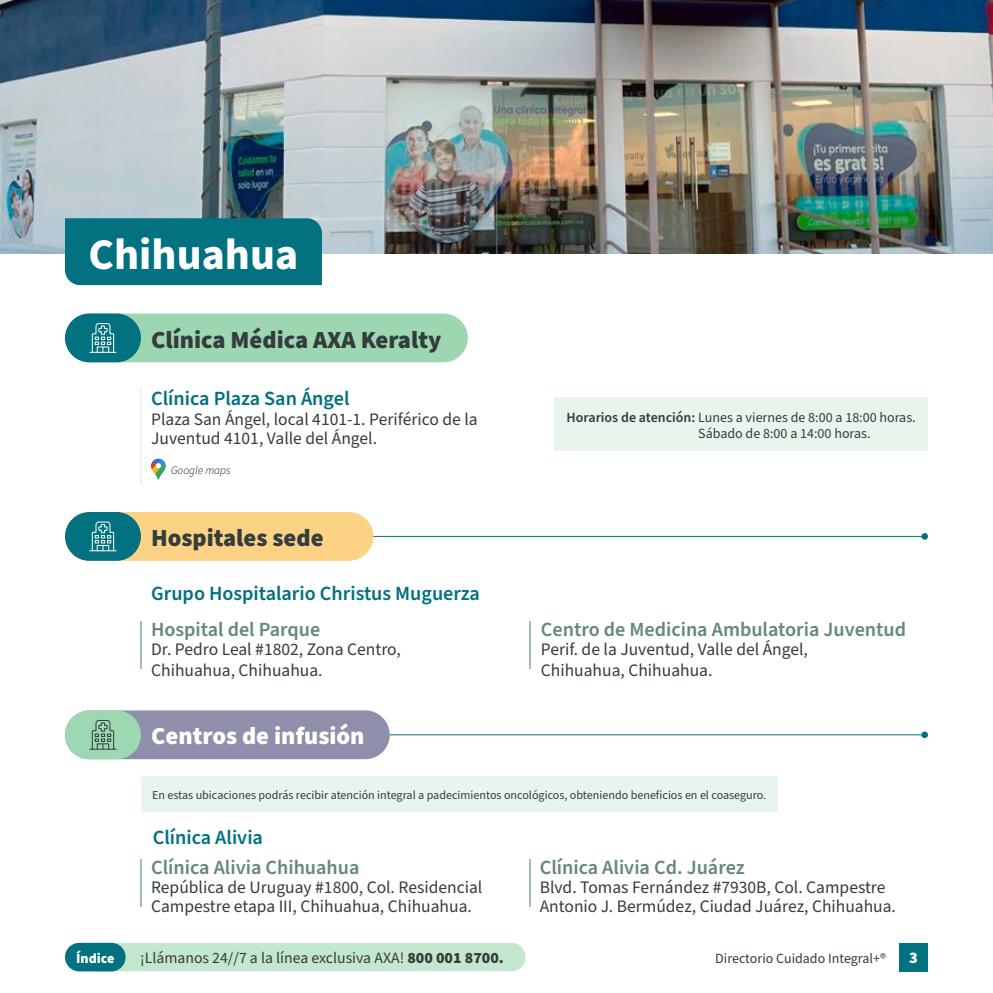
<style>
.page{position:relative;width:993px;height:993px;background:#fff}
.page>*{position:absolute;margin:0;border:0;box-sizing:border-box;transform-origin:0 0}
.t1{font:700 43.75px "Source Sans Pro";color:#fff}
.t2{font:900 24.5px "Source Sans Pro";color:#343c3d}
.t3{font:900 24.5px "Source Sans Pro";color:#fff}
.t4{font:600 20.12px "Source Sans Pro";color:#668780}
.t5{font:600 20.12px "Source Sans Pro";color:#027180}
.t6{font:17.5px/19.2px "Source Sans Pro";color:#343c3d}
.t7{font:900 16.1px "Source Sans Pro";color:#fcfcfc}
.t8{font:15.75px "Source Sans Pro";color:#373c3c}
.t9{font:14px/15.8px "Source Sans Pro";color:#343c3d}
.t10{font:900 14px "Source Sans Pro";color:#fff}
.t11{font:12.08px "Source Sans Pro";color:#343c3d}
.t12{font:italic 300 11.38px "Source Sans Pro";color:#000}
.s1{font-weight:600}
.s2{font-weight:900}
</style>
<div class="page">
<div style="left:142px;top:776px;width:635px;height:35px;background:#e7f5ec"></div>
<svg style="left:151px;top:458px;width:14px;height:21px"></svg>
<div style="left:65px;top:313px;width:402px;height:49px;background:#9dd7b2;border-radius:24px"></div>
<div style="left:65px;top:313px;width:76px;height:49px;background:#027180;border-radius:24px"></div>
<img style="left:0;top:0;width:992px;height:254px">
<svg style="left:90px;top:323px;width:26px;height:30px"></svg>
<div style="left:65px;top:218px;width:257px;height:67px;background:#027180"></div>
<hr style="left:368px;top:536px;width:556px;height:1px;background:#027180">
<svg style="left:921px;top:533px;width:6px;height:6px"></svg>
<div style="left:65px;top:512px;width:308px;height:48px;background:#fcd385;border-radius:24px"></div>
<div style="left:65px;top:512px;width:76px;height:48px;background:#027180;border-radius:24px"></div>
<svg style="left:90px;top:521px;width:26px;height:30px"></svg>
<hr style="left:368px;top:734px;width:556px;height:1px;background:#027180">
<svg style="left:921px;top:731px;width:6px;height:6px"></svg>
<div style="left:65px;top:710px;width:324px;height:49px;background:#908fab;border-radius:24px"></div>
<div style="left:65px;top:710px;width:76px;height:49px;background:#9ed8b3;border-radius:24px"></div>
<svg style="left:90px;top:720px;width:26px;height:29px"></svg>
<hr style="left:140px;top:388px;width:2px;height:96px;background:#e7f5ec">
<hr style="left:140px;top:621px;width:2px;height:47px;background:#9fbeaf">
<hr style="left:140px;top:859px;width:2px;height:47px;background:#9fbeaf">
<hr style="left:528px;top:859px;width:2px;height:47px;background:#9fbeaf">
<hr style="left:528px;top:621px;width:2px;height:47px;background:#9fbeaf">
<div style="left:899px;top:942px;width:28px;height:29px;background:#027180"></div>
<div style="left:554px;top:397px;width:373px;height:53px;background:#e7f5ec"></div>
<div style="left:115px;top:943px;width:410px;height:28px;background:#c4e7d0"></div>
<div style="left:65px;top:942px;width:61px;height:29px;background:#027180;border-radius:14px"></div>
<h1 class="t1" style="left:88px;top:224px;width:211px">Chihuahua</h1>
<h2 class="t2" style="left:151px;top:322px;width:292px">Clínica Médica AXA Keralty</h2>
<p class="t5" style="left:151px;top:385px;width:200px">Clínica Plaza San Ángel</p>
<p class="t6" style="left:151px;top:409px;width:328px">Plaza San Ángel, local 4101-1. Periférico de la<br>Juventud 4101, Valle del Ángel.</p>
<p class="t12" style="left:171px;top:462px;width:61px">Google maps</p>
<h2 class="t2" style="left:151px;top:520px;width:174px">Hospitales sede</h2>
<p class="t5" style="left:151px;top:580px;width:330px">Grupo Hospitalario Christus Muguerza</p>
<p class="t4" style="left:151px;top:615px;width:171px">Hospital del Parque</p>
<p class="t6" style="left:151px;top:639px;width:251px;line-height:21px">Dr. Pedro Leal #1802, Zona Centro,<br>Chihuahua, Chihuahua.</p>
<h2 class="t3" style="left:151px;top:718px;width:215px">Centros de infusión</h2>
<p class="t9" style="left:698px;top:410px;width:219px;text-indent:-132px"><span class="s1">Horarios de atención:</span> Lunes a viernes de 8:00 a 18:00 horas.<br>Sábado de 8:00 a 14:00 horas.</p>
<p class="t4" style="left:540px;top:615px;width:366px">Centro de Medicina Ambulatoria Juventud</p>
<p class="t6" style="left:540px;top:639px;width:268px;line-height:21px">Perif. de la Juventud, Valle del Ángel,<br>Chihuahua, Chihuahua.</p>
<p class="t11" style="left:152px;top:786px;width:615px">En estas ubicaciones podrás recibir atención integral a padecimientos oncológicos, obteniendo beneficios en el coaseguro.</p>
<p class="t5" style="left:153px;top:823px;width:112px">Clínica Alivia</p>
<p class="t4" style="left:151px;top:853px;width:210px">Clínica Alivia Chihuahua</p>
<p class="t6" style="left:151px;top:877px;width:332px">República de Uruguay #1800, Col. Residencial<br>Campestre etapa III, Chihuahua, Chihuahua.</p>
<p class="t10" style="left:76px;top:948px;width:40px">Índice</p>
<p class="t8" style="left:140px;top:946px;width:365px">¡Llámanos 24//7 a la línea exclusiva AXA! <span class="s2">800 001 8700.</span></p>
<p class="t4" style="left:539px;top:853px;width:206px">Clínica Alivia Cd. Juárez</p>
<p class="t6" style="left:539px;top:877px;width:357px">Blvd. Tomas Fernández #7930B, Col. Campestre<br>Antonio J. Bermúdez, Ciudad Juárez, Chihuahua.</p>
<p class="t9" style="left:715px;top:950px;width:172px">Directorio Cuidado Integral+®</p>
<p class="t7" style="left:909px;top:945px;width:10px">3</p>
</div>
